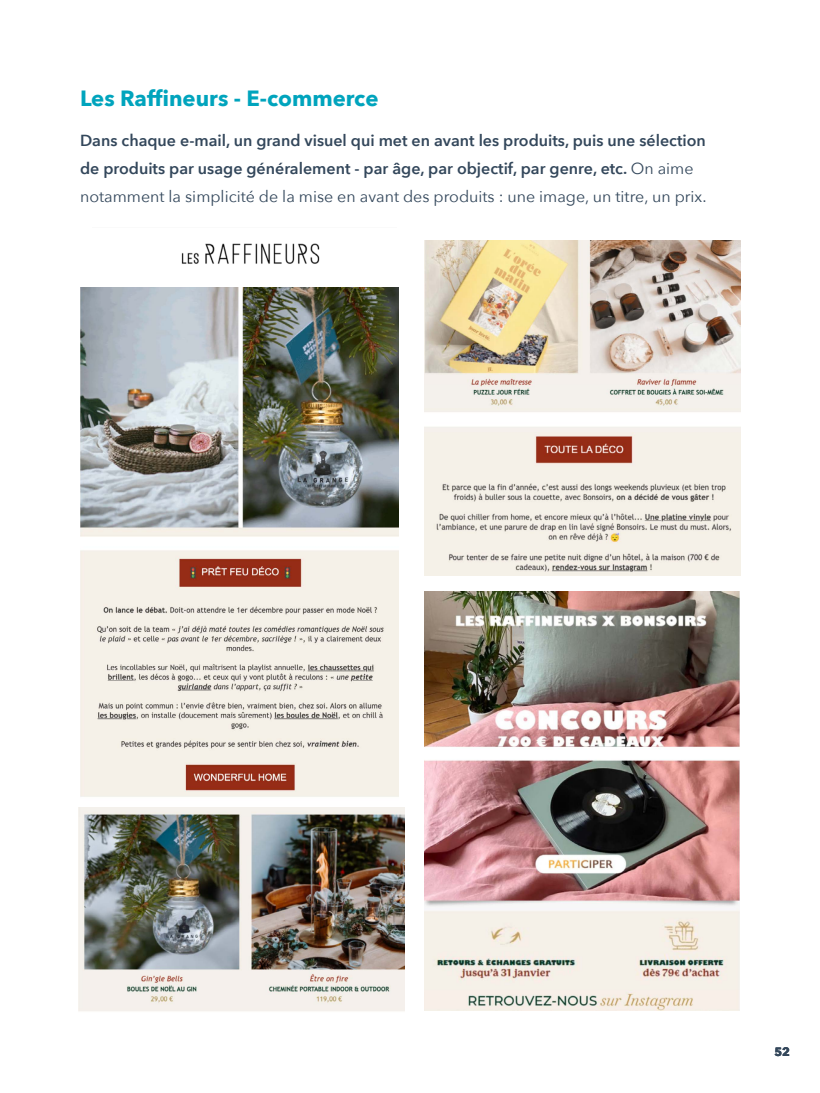
<style>
.page{position:relative;width:820px;height:1093px;background:#fff}
.page>*{position:absolute;margin:0;border:0;box-sizing:border-box;transform-origin:0 0}
.t1{font:700 22px "Avenir Next";color:#00a4bd}
.t2{font:600 16px/28px "Avenir Next";color:#33475b}
.t3{font:700 12px "Avenir Next";color:#33475b}
.s1{font-weight:400}
</style>
<div class="page">
<img style="left:80px;top:288px;width:319px;height:509px">
<img style="left:78px;top:807px;width:326px;height:204px">
<img style="left:424px;top:592px;width:315px;height:418px">
<img style="left:424px;top:240px;width:316px;height:335px">
<img style="left:181px;top:243px;width:139px;height:21px">
<h1 class="t1" style="left:80px;top:79px;width:300px">Les Raffineurs - E-commerce</h1>
<p class="t2" style="left:80px;top:126px;width:627px">Dans chaque e-mail, un grand visuel qui met en avant les produits, puis une sélection de produits par usage généralement - par âge, par objectif, par genre, etc. <span class="s1">On aime notamment la simplicité de la mise en avant des produits : une image, un titre, un prix.</span></p>
<p class="t3" style="left:774px;top:1042px;width:17px">52</p>
</div>
